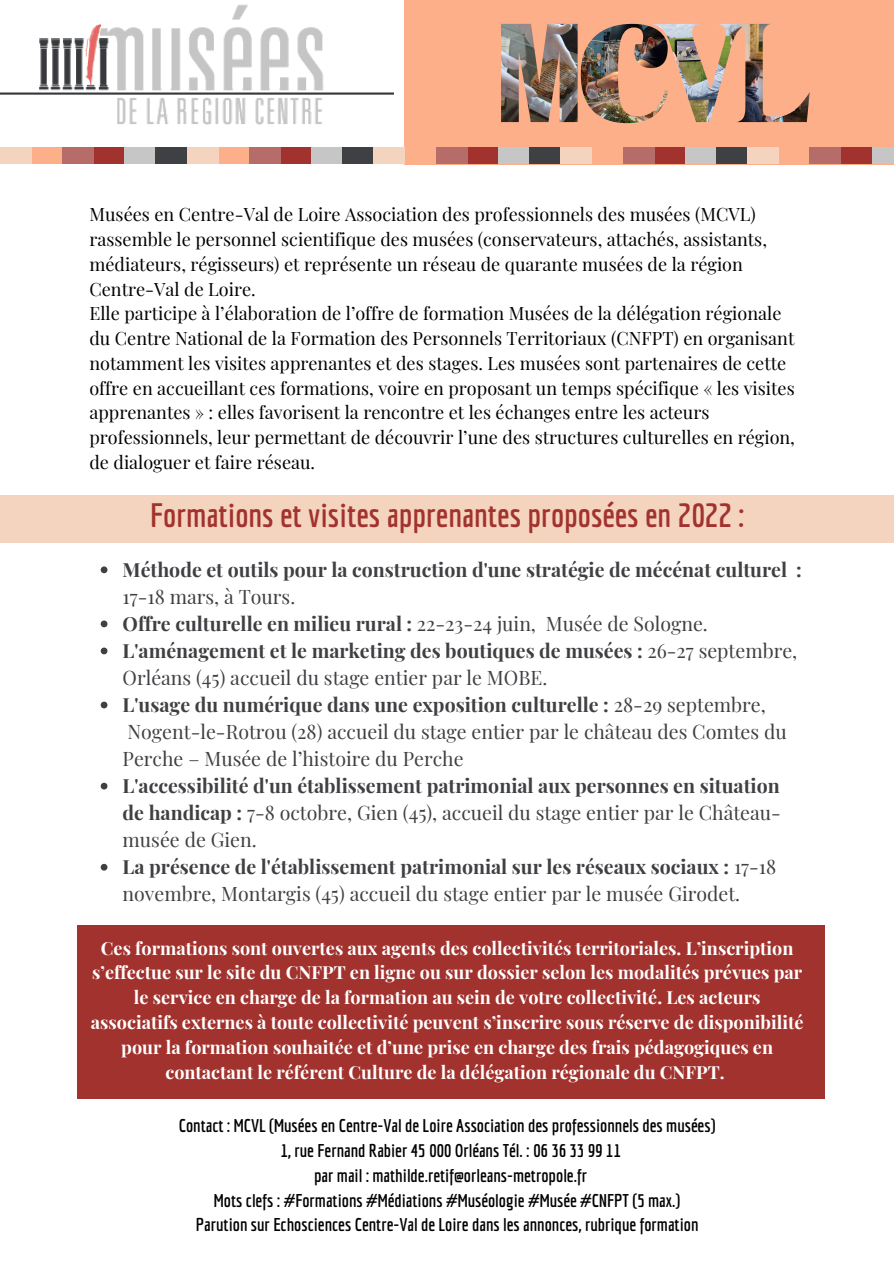
<style>
.page{position:relative;width:894px;height:1264px;background:#fff}
.page>*{position:absolute;margin:0;border:0;box-sizing:border-box;transform-origin:0 0}
.t1{font:700 33px "Economica";color:#a2322d}
.t2{font:19.5px/27px "Playfair Display";color:#3f4043}
.t3{font:700 19.5px/27px "Playfair Display";color:#3f4043}
.t4{font:18px/24.8px "Playfair Display";color:#000}
.t5{font:700 18px/24.8px "Playfair Display";color:#fff;text-align:center}
.t6{font:700 18px "Economica";color:#000}
.s1{font-weight:400}
.s2{font-weight:700}
</style>
<div class="page">
<div style="left:405px;top:0;width:488px;height:164px;background:#fdaf89"></div>
<img style="left:0;top:4px;width:393px;height:121px">
<div style="left:93px;top:147px;width:32px;height:17px;background:#a2322d"></div>
<div style="left:124px;top:147px;width:32px;height:17px;background:#c7c6c6"></div>
<div style="left:31px;top:147px;width:32px;height:17px;background:#fdaf89"></div>
<div style="left:0;top:147px;width:32px;height:17px;background:#f4d3bf"></div>
<div style="left:62px;top:147px;width:32px;height:17px;background:#b66c69"></div>
<div style="left:156px;top:147px;width:31px;height:17px;background:#3f4043"></div>
<div style="left:280px;top:147px;width:32px;height:17px;background:#a2322d"></div>
<div style="left:311px;top:147px;width:32px;height:17px;background:#c7c6c6"></div>
<div style="left:218px;top:147px;width:31px;height:17px;background:#fdaf89"></div>
<div style="left:187px;top:147px;width:31px;height:17px;background:#f4d3bf"></div>
<div style="left:249px;top:147px;width:31px;height:17px;background:#b66c69"></div>
<div style="left:342px;top:147px;width:32px;height:17px;background:#3f4043"></div>
<div style="left:467px;top:147px;width:31px;height:17px;background:#a2322d"></div>
<div style="left:498px;top:147px;width:31px;height:17px;background:#c7c6c6"></div>
<div style="left:373px;top:147px;width:32px;height:17px;background:#f4d3bf"></div>
<div style="left:436px;top:147px;width:31px;height:17px;background:#b66c69"></div>
<div style="left:529px;top:147px;width:32px;height:17px;background:#3f4043"></div>
<div style="left:653px;top:147px;width:32px;height:17px;background:#a2322d"></div>
<div style="left:685px;top:147px;width:31px;height:17px;background:#c7c6c6"></div>
<div style="left:560px;top:147px;width:32px;height:17px;background:#f4d3bf"></div>
<div style="left:622px;top:147px;width:32px;height:17px;background:#b66c69"></div>
<div style="left:716px;top:147px;width:31px;height:17px;background:#3f4043"></div>
<div style="left:840px;top:147px;width:32px;height:17px;background:#a2322d"></div>
<div style="left:871px;top:147px;width:22px;height:17px;background:#c7c6c6"></div>
<div style="left:747px;top:147px;width:31px;height:17px;background:#f4d3bf"></div>
<div style="left:809px;top:147px;width:32px;height:17px;background:#b66c69"></div>
<div style="left:0;top:495px;width:893px;height:47px;background:#f4d3bf"></div>
<img style="left:501px;top:24px;width:76px;height:98px">
<img style="left:580px;top:24px;width:71px;height:99px">
<img style="left:651px;top:24px;width:85px;height:98px">
<img style="left:736px;top:24px;width:73px;height:98px">
<svg style="left:101px;top:566px;width:6px;height:7px"></svg>
<svg style="left:101px;top:620px;width:6px;height:7px"></svg>
<svg style="left:101px;top:647px;width:6px;height:7px"></svg>
<svg style="left:101px;top:701px;width:6px;height:7px"></svg>
<svg style="left:101px;top:782px;width:6px;height:7px"></svg>
<svg style="left:101px;top:863px;width:6px;height:7px"></svg>
<div style="left:78px;top:925px;width:746px;height:173px;background:#a2322d"></div>
<p class="t4" style="left:89px;top:201px;width:679px">Musées en Centre-Val de Loire Association des professionnels des musées (MCVL) rassemble le personnel scientifique des musées (conservateurs, attachés, assistants, médiateurs, régisseurs) et représente un réseau de quarante musées de la région Centre-Val de Loire.</p>
<p class="t4" style="left:89px;top:300px;width:706px">Elle participe à l’élaboration de l’offre de formation Musées de la délégation régionale du Centre National de la Formation des Personnels Territoriaux (CNFPT) en organisant notamment les visites apprenantes et des stages. Les musées sont partenaires de cette offre en accueillant ces formations, voire en proposant un temps spécifique « les visites apprenantes » : elles favorisent la rencontre et les échanges entre les acteurs professionnels, leur permettant de découvrir l’une des structures culturelles en région, de dialoguer et faire réseau.</p>
<p class="t1" style="left:150px;top:495px;width:595px">Formations et visites apprenantes proposées en 2022 :</p>
<p class="t3" style="left:123px;top:555px;width:680px">Méthode et outils pour la construction d'une stratégie de mécénat culturel :<br><span class="s1">17-18 mars, à Tours.</span></p>
<p class="t3" style="left:123px;top:609px;width:586px">Offre culturelle en milieu rural : <span class="s1">22-23-24 juin, Musée de Sologne.</span></p>
<p class="t2" style="left:123px;top:636px;width:676px"><span class="s2">L'aménagement et le marketing des boutiques de musées :</span> 26-27 septembre,<br>Orléans (45) accueil du stage entier par le MOBE.</p>
<p class="t2" style="left:123px;top:690px;width:665px"><span class="s2">L'usage du numérique dans une exposition culturelle :</span> 28-29 septembre,<br>Nogent-le-Rotrou (28) accueil du stage entier par le château des Comtes du<br>Perche – Musée de l’histoire du Perche</p>
<p class="t3" style="left:123px;top:771px;width:659px;text-align:justify">L'accessibilité d'un établissement patrimonial aux personnes en situation de handicap : <span class="s1">7-8 octobre, Gien (45), accueil du stage entier par le Château&shy;musée de Gien.</span></p>
<p class="t2" style="left:123px;top:852px;width:655px"><span class="s2">La présence de l'établissement patrimonial sur les réseaux sociaux :</span> 17-18 novembre, Montargis (45) accueil du stage entier par le musée Girodet.</p>
<p class="t5" style="left:91px;top:934px;width:714px">Ces formations sont ouvertes aux agents des collectivités territoriales. L’inscription s’effectue sur le site du CNFPT en ligne ou sur dossier selon les modalités prévues par le service en charge de la formation au sein de votre collectivité. Les acteurs associatifs externes à toute collectivité peuvent s’inscrire sous réserve de disponibilité pour la formation souhaitée et d’une prise en charge des frais pédagogiques en contactant le référent Culture de la délégation régionale du CNFPT.</p>
<p class="t6" style="left:179px;top:1115px;width:538px">Contact : MCVL (Musées en Centre-Val de Loire Association des professionnels des musées)</p>
<p class="t6" style="left:280px;top:1139px;width:342px">1, rue Fernand Rabier 45 000 Orléans Tél. : 06 36 33 99 11</p>
<p class="t6" style="left:314px;top:1164px;width:274px">par mail : mathilde.retif@orleans-metropole.fr</p>
<p class="t6" style="left:214px;top:1189px;width:468px">Mots clefs : #Formations #Médiations #Muséologie #Musée #CNFPT (5 max.)</p>
<p class="t6" style="left:196px;top:1214px;width:504px">Parution sur Echosciences Centre-Val de Loire dans les annonces, rubrique formation</p>
</div>
